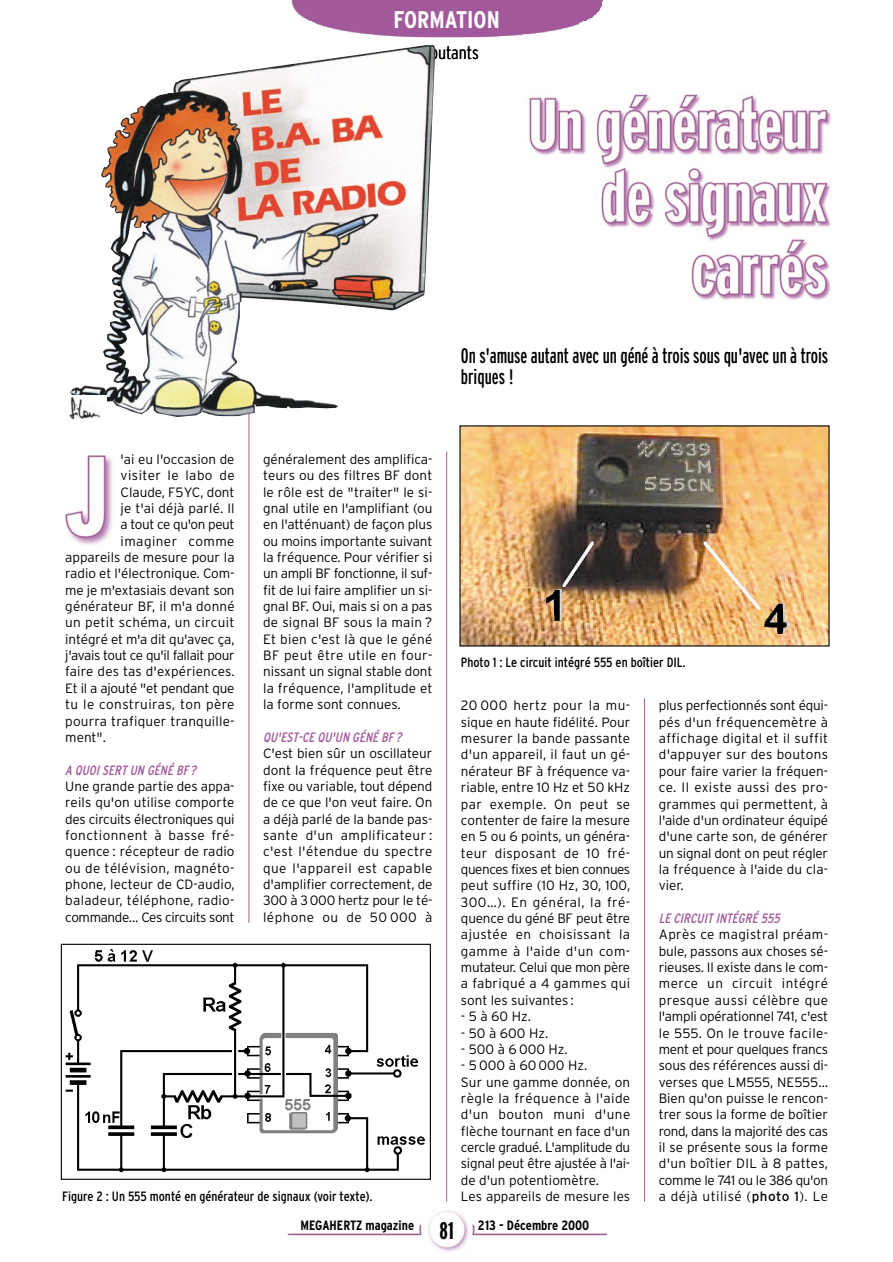
<style>
.page{position:relative;width:893px;height:1262px;background:#fff}
.page>*{position:absolute;margin:0;border:0;box-sizing:border-box;transform-origin:0 0}
.t1{font:700 condensed 24px "Interstate";color:#fff}
.t2{font:700 extra-condensed 24px "Interstate";color:#000}
.t3{font:extra-condensed 21px/21px "Interstate";letter-spacing:-.005em;color:#000}
.t4{font:300 condensed 18px "Interstate";color:#000}
.t5{font:300 13.5px/16.4px "Interstate";color:#000;text-align:justify}
.t6{font:condensed 13.5px "Interstate";color:#000}
.t7{font:italic condensed 13.5px "Interstate";color:#a3599b}
.t8{font:300 13.5px "Interstate";letter-spacing:.03em;color:#000}
.t9{font:300 13.5px "Interstate";letter-spacing:-.03em;color:#000}
.t10{font:700 condensed 13.5px "Interstate";color:#000}
.t11{font:300 13.5px "Interstate";letter-spacing:-.02em;color:#000}
.t12{font:300 13.5px "Interstate";letter-spacing:.025em;color:#000}
.s1{font-weight:400}
</style>
<div class="page">
<img style="left:291px;top:0;width:312px;height:38px">
<img style="left:65px;top:456px;width:48px;height:89px">
<hr style="left:446px;top:451px;width:1px;height:750px;background:#a3599b">
<hr style="left:248px;top:402px;width:1px;height:520px;background:#a3599b">
<hr style="left:644px;top:698px;width:1px;height:503px;background:#a3599b">
<img style="left:529px;top:92px;width:302px;height:208px">
<img style="left:70px;top:45px;width:365px;height:372px">
<img style="left:69px;top:395px;width:37px;height:25px">
<img style="left:461px;top:427px;width:366px;height:217px">
<img style="left:65px;top:949px;width:360px;height:224px">
<div style="left:61px;top:943px;width:370px;height:236px;border:1px solid #000"></div>
<h1 class="t1" style="left:393px;top:10px;width:108px">FORMATION</h1>
<h3 class="t4" style="left:414px;top:46px;width:66px">débutants</h3>
<p class="t5" style="left:121px;top:452px;width:115px">'ai eu l'occasion de</p>
<p class="t8" style="left:121px;top:470px;width:115px">visiter le labo de</p>
<p class="t5" style="left:121px;top:485px;width:115px">Claude, F5YC, dont</p>
<p class="t5" style="left:121px;top:501px;width:115px">je t'ai déjà parlé. Il</p>
<p class="t9" style="left:121px;top:519px;width:115px">a tout ce qu'on peut</p>
<p class="t8" style="left:121px;top:536px;width:115px">imaginer comme</p>
<p class="t5" style="left:65px;top:550px;width:171px">appareils de mesure pour la</p>
<p class="t5" style="left:65px;top:567px;width:171px">radio et l'électronique. Com-</p>
<p class="t5" style="left:65px;top:583px;width:171px">me je m'extasiais devant son</p>
<p class="t5" style="left:65px;top:599px;width:171px">générateur BF, il m'a donné</p>
<p class="t12" style="left:65px;top:617px;width:171px">un petit schéma, un circuit</p>
<p class="t5" style="left:65px;top:632px;width:171px">intégré et m'a dit qu'avec ça,</p>
<p class="t9" style="left:65px;top:650px;width:171px">j'avais tout ce qu'il fallait pour</p>
<p class="t5" style="left:65px;top:665px;width:171px">faire des tas d'expériences.</p>
<p class="t11" style="left:65px;top:683px;width:171px">Et il a ajouté "et pendant que</p>
<p class="t8" style="left:65px;top:699px;width:171px">tu le construiras, ton père</p>
<p class="t5" style="left:65px;top:714px;width:171px">pourra trafiquer tranquille-</p>
<p class="t5" style="left:65px;top:730px;width:42px">ment".</p>
<p class="t7" style="left:65px;top:764px;width:135px">A QUOISERT UN GÉNÉ BF ?</p>
<p class="t5" style="left:65px;top:779px;width:171px">Une grande partie des appa&shy;reils qu'on utilise comporte des circuits électroniques qui fonctionnent à basse fré&shy;quence : récepteur de radio ou de télévision, magnéto&shy;phone, lecteur de CD-audio, baladeur, téléphone, radio&shy;commande… Ces circuits sont</p>
<p class="t5" style="left:263px;top:452px;width:171px">généralement des amplifica&shy;teurs ou des filtres BF dont le rôle est de "traiter" le si&shy;gnal utile en l'amplifiant (ou en l'atténuant) de façon plus ou moins importante suivant la fréquence. Pour vérifier si un ampli BF fonctionne, il suf&shy;fit de lui faire amplifier un si&shy;gnal BF. Oui, mais si on a pas de signal BF sous la main ?<br>Et bien c'est là que le géné BF peut être utile en four&shy;nissant un signal stable dont la fréquence, l'amplitude et la forme sont connues.</p>
<p class="t7" style="left:263px;top:732px;width:142px">QU'EST-CE QU'UN GÉNÉ BF ?</p>
<p class="t5" style="left:263px;top:746px;width:171px">C'est bien sûr un oscillateur dont la fréquence peut être fixe ou variable, tout dépend de ce que l'on veut faire. On a déjà parlé de la bande pas&shy;sante d'un amplificateur : c'est l'étendue du spectre que l'appareil est capable d'amplifier correctement, de 300 à 3000 hertz pour le té&shy;léphone ou de 50 000 à</p>
<p class="t6" style="left:62px;top:1190px;width:312px">Figure 2 : Un 555 monté en générateur de signaux (voir texte).</p>
<h2 class="t3" style="left:461px;top:346px;width:369px">On s'amuse autant avec un géné à trois sous qu'avec un à trois briques !</h2>
<p class="t6" style="left:461px;top:657px;width:226px">Photo 1 : Le circuit intégré 555 en boîtier DIL.</p>
<p class="t5" style="left:461px;top:699px;width:171px">20 000 hertz pour la mu&shy;sique en haute fidélité. Pour mesurer la bande passante d'un appareil, il faut un gé&shy;nérateur BF à fréquence va&shy;riable, entre 10 Hz et 50 kHz par exemple. On peut se contenter de faire la mesure en 5 ou 6 points, un généra&shy;teur disposant de 10 fré&shy;quences fixes et bien connues peut suffire (10 Hz, 30, 100, 300…). En général, la fré&shy;quence du géné BF peut être ajustée en choisissant la gamme à l'aide d'un com&shy;mutateur. Celui que mon père a fabriqué a 4 gammes qui sont les suivantes :</p>
<p class="t5" style="left:461px;top:1009px;width:71px">- 5 à 60 Hz.</p>
<p class="t5" style="left:461px;top:1026px;width:89px">- 50 à 600 Hz.</p>
<p class="t5" style="left:461px;top:1042px;width:108px">- 500 à 6 000 Hz.</p>
<p class="t5" style="left:461px;top:1058px;width:171px;text-align:left">- 5 000 à 60 000 Hz.<br>Sur une gamme donnée, on règle la fréquence à l'aide d'un bouton muni d'une flèche tournant en face d'un cercle gradué. L'amplitude du signal peut être ajustée à l'ai&shy;de d'un potentiomètre.<br>Les appareils de mesure les</p>
<p class="t5" style="left:658px;top:699px;width:171px">plus perfectionnés sont équi&shy;pés d'un fréquencemètre à affichage digital et il suffit d'appuyer sur des boutons pour faire varier la fréquen&shy;ce. Il existe aussi des pro&shy;grammes qui permettent, à l'aide d'un ordinateur équipé d'une carte son, de générer un signal dont on peut régler la fréquence à l'aide du cla&shy;vier.</p>
<p class="t7" style="left:658px;top:913px;width:125px">LE CIRCUIT INTÉGRÉ 555</p>
<p class="t5" style="left:658px;top:927px;width:171px">Après ce magistral préam&shy;bule, passons aux choses sé&shy;rieuses. Il existe dans le com&shy;merce un circuit intégré presque aussi célèbre que l'ampli opérationnel 741, c'est le 555. On le trouve facile&shy;ment et pour quelques francs sous des références aussi di&shy;verses que LM555, NE555… Bien qu'on puisse le rencon&shy;trer sous la forme de boîtier rond, dans la majorité des cas il se présente sous la forme d'un boîtier DIL à 8 pattes, comme le 741 ou le 386 qu'on a déjà utilisé (<span class="s1">photo 1</span>). Le</p>
<p class="t10" style="left:300px;top:1220px;width:115px">MEGAHERTZ magazine</p>
<p class="t10" style="left:478px;top:1220px;width:113px">213 - Décembre 2000</p>
<h1 class="t2" style="left:439px;top:1221px;width:16px">81</h1>
</div>
